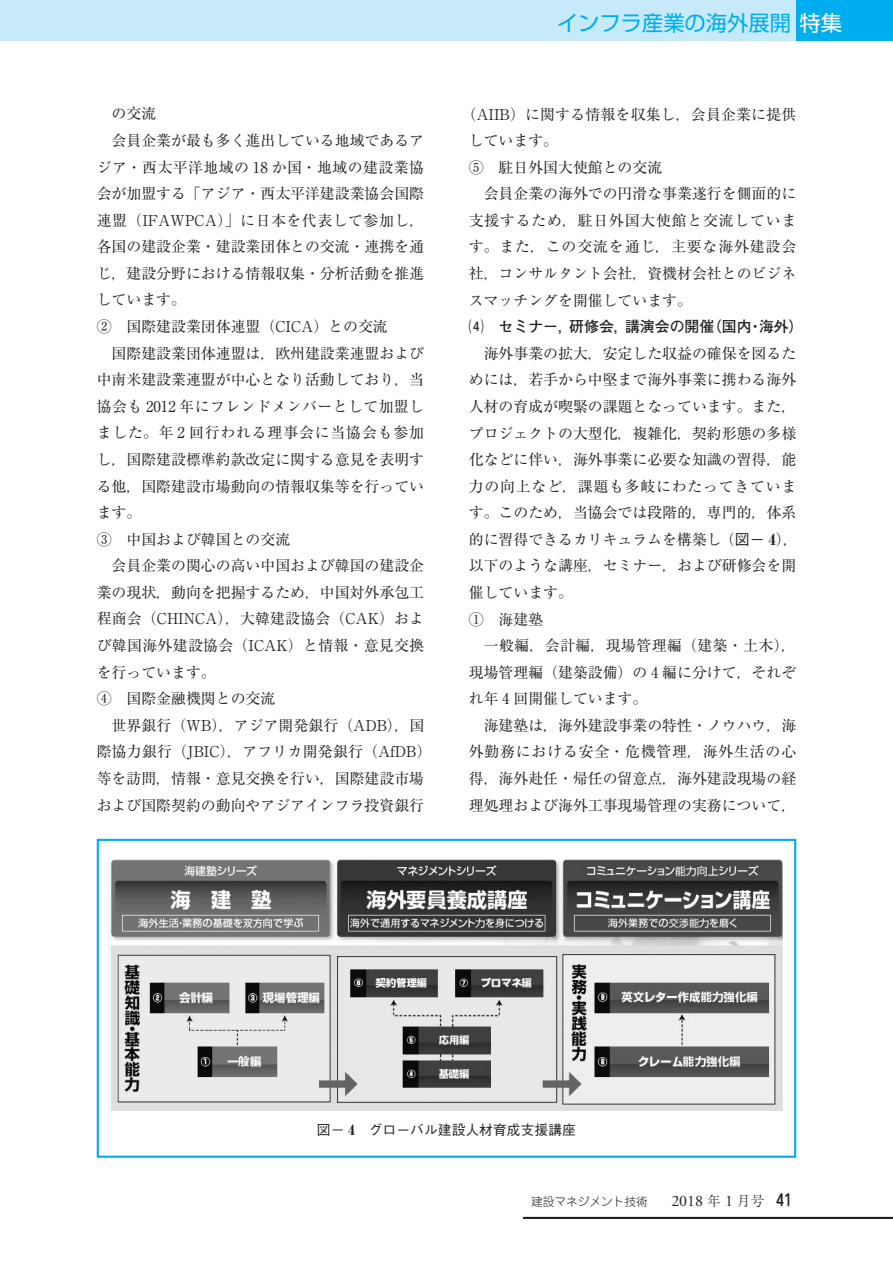
<style>
.page{position:relative;width:893px;height:1263px;background:#fff}
.page>*{position:absolute;margin:0;border:0;box-sizing:border-box;transform-origin:0 0}
.t1{font:21.3px "Shin Go Pr 6 N";color:#00aeef}
.t2{font:14.85px/26.5px "Ryumin Pr 6 N";color:#231f20;text-align:justify}
.t3{font:14.85px "Ryumin Pr 6 N";letter-spacing:.03em;color:#231f20}
.t4{font:14.85px "Ryumin Pr 6 N";letter-spacing:.035em;color:#231f20}
.t5{font:700 14.85px "Futo Go B101 Pr 6 N";color:#231f20}
.t6{font:14.85px "Ryumin Pr 6 N";letter-spacing:.02em;color:#231f20}
.t7{font:14.85px "Ryumin Pr 6 N";letter-spacing:.055em;color:#231f20}
.t8{font:500 13.8px "Gothic BBB Pr 6 N";color:#231f20}
.t9{font:300 11.7px "Jun 101 Pro";color:#231f20}
.s1{color:#fff}
.s2{font-family:"Gothic BBB Pr 6 N";font-weight:500}
.s3{font-weight:800}
.s4{font-family:"Ryumin Pr 6 N";font-weight:800}
.s5{font-family:"Adobe Garamond Pro";font-weight:400;font-size:15.9px}
.s6{font-family:"Ryumin Pr 6 N";font-size:13.8px}
.s7{font-family:"Jun 34 Pro";font-weight:500;font-size:15.9px}
</style>
<div class="page">
<div style="left:795px;top:0;width:98px;height:40px;background:#00aeef"></div>
<div style="left:0;top:0;width:795px;height:40px;background:#c6eafa"></div>
<div style="left:97px;top:839px;width:699px;height:319px;border:2px solid #00aeef"></div>
<img style="left:111px;top:859px;width:671px;height:251px">
<hr style="left:523px;top:1217px;width:370px;height:2px;background:#231f20">
<p class="t2" style="left:112px;top:100px;width:46px">の交流</p>
<p class="t2" style="left:112px;top:126px;width:314px">会員企業が最も多く進出している地域であるア</p>
<p class="t3" style="left:97px;top:155px;width:329px">ジア・西太平洋地域の 18 か国・地域の建設業協</p>
<p class="t2" style="left:97px;top:180px;width:329px">会が加盟する「アジア・西太平洋建設業協会国際</p>
<p class="t4" style="left:97px;top:208px;width:329px">連盟（IFAWPCA）」に日本を代表して参加し，</p>
<p class="t2" style="left:97px;top:233px;width:329px">各国の建設企業・建設業団体との交流・連携を通</p>
<p class="t2" style="left:97px;top:259px;width:329px">じ，建設分野における情報収集・分析活動を推進</p>
<p class="t2" style="left:97px;top:286px;width:91px">しています。</p>
<p class="t2" style="left:97px;top:312px;width:293px">②　国際建設業団体連盟（CICA）との交流</p>
<p class="t2" style="left:112px;top:339px;width:314px">国際建設業団体連盟は，欧州建設業連盟および</p>
<p class="t2" style="left:97px;top:366px;width:329px">中南米建設業連盟が中心となり活動しており，当</p>
<p class="t3" style="left:97px;top:395px;width:329px">協会も 2012 年にフレンドメンバーとして加盟し</p>
<p class="t7" style="left:97px;top:421px;width:329px">ました。年 2 回行われる理事会に当協会も参加</p>
<p class="t2" style="left:97px;top:445px;width:329px">し，国際建設標準約款改定に関する意見を表明す</p>
<p class="t2" style="left:97px;top:472px;width:329px">る他，国際建設市場動向の情報収集等を行ってい</p>
<p class="t2" style="left:97px;top:498px;width:46px">ます。</p>
<p class="t2" style="left:97px;top:525px;width:195px">③　中国および韓国との交流</p>
<p class="t2" style="left:112px;top:552px;width:314px">会員企業の関心の高い中国および韓国の建設企</p>
<p class="t2" style="left:97px;top:578px;width:329px">業の現状，動向を把握するため，中国対外承包工</p>
<p class="t2" style="left:97px;top:605px;width:329px">程商会（CHINCA），大韓建設協会（CAK）およ</p>
<p class="t6" style="left:97px;top:634px;width:329px">び韓国海外建設協会（ICAK）と情報・意見交換</p>
<p class="t2" style="left:97px;top:658px;width:121px">を行っています。</p>
<p class="t2" style="left:97px;top:685px;width:180px">④　国際金融機関との交流</p>
<p class="t2" style="left:112px;top:711px;width:314px">世界銀行（WB），アジア開発銀行（ADB），国</p>
<p class="t2" style="left:97px;top:738px;width:336px">際協力銀行（JBIC），アフリカ開発銀行（AfDB）</p>
<p class="t2" style="left:97px;top:764px;width:329px">等を訪問，情報・意見交換を行い，国際建設市場</p>
<p class="t2" style="left:97px;top:791px;width:329px">および国際契約の動向やアジアインフラ投資銀行</p>
<h1 class="t1" style="left:557px;top:6px;width:286px">インフラ産業の海外展開<span class="s1">特集</span></h1>
<p class="t2" style="left:469px;top:100px;width:329px;text-align:left;text-indent:-7px">（AIIB）に関する情報を収集し，会員企業に提供しています。<br>⑤　駐日外国大使館との交流</p>
<p class="t2" style="left:469px;top:180px;width:329px;text-indent:15px">会員企業の海外での円滑な事業遂行を側面的に支援するため，駐日外国大使館と交流しています。また，この交流を通じ，主要な海外建設会社，コンサルタント会社，資機材会社とのビジネスマッチングを開催しています。</p>
<p class="t5" style="left:469px;top:315px;width:336px">⑷　セミナー，研修会，講演会の開催（国内・海外）</p>
<p class="t2" style="left:469px;top:339px;width:331px;text-align:left;text-indent:15px">海外事業の拡大，安定した収益の確保を図るためには，若手から中堅まで海外事業に携わる海外人材の育成が喫緊の課題となっています。また，プロジェクトの大型化，複雑化，契約形態の多様化などに伴い，海外事業に必要な知識の習得，能力の向上など，課題も多岐にわたってきています。このため，当協会では段階的，専門的，体系的に習得できるカリキュラムを構築し（<span class="s2">図－</span> <span class="s3">4</span>），以下のような講座，セミナー，および研修会を開催しています。<br>①　海建塾</p>
<p class="t2" style="left:469px;top:631px;width:329px;text-indent:15px">一般編，会計編，現場管理編（建築・土木），現場管理編（建築設備）の 4 編に分けて，それぞれ年 4 回開催しています。</p>
<p class="t2" style="left:469px;top:711px;width:329px;text-indent:15px">海建塾は，海外建設事業の特性・ノウハウ，海外勤務における安全・危機管理，海外生活の心得，海外赴任・帰任の留意点，海外建設現場の経理処理および海外工事現場管理の実務について，</p>
<p class="t8" style="left:317px;top:1119px;width:261px">図－ <span class="s4">4</span>　グローバル建設人材育成支援講座</p>
<p class="t9" style="left:531px;top:1192px;width:262px">建設マネジメント技術　　<span class="s5">2018</span> <span class="s6">年</span> <span class="s5">1</span> <span class="s6">月号</span> <span class="s7">41</span></p>
</div>
